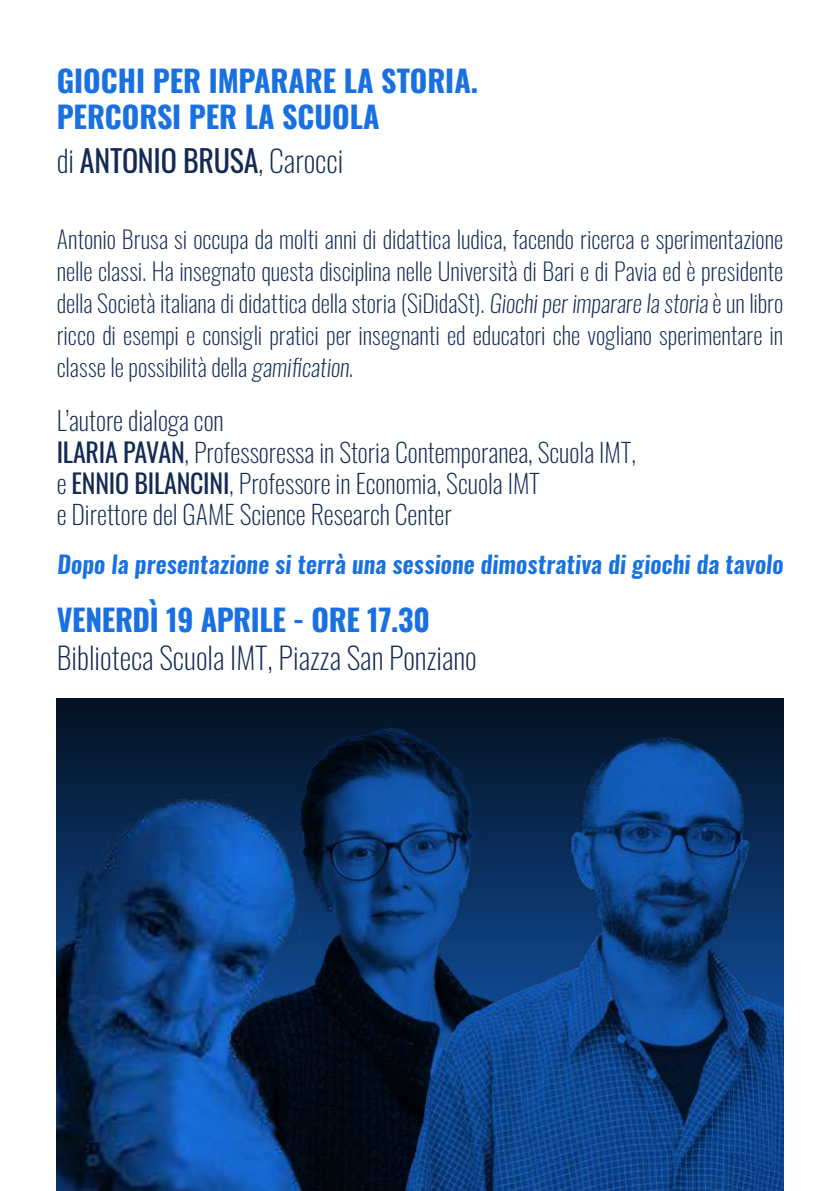
<style>
.page{position:relative;width:840px;height:1191px;background:#fff}
.page>*{position:absolute;margin:0;border:0;box-sizing:border-box;transform-origin:0 0}
.t1{font:700 30px/36px "Oswald";letter-spacing:-.01em;color:#1971e1}
.t2{font:200 30px "Oswald";color:#122a54}
.t3{font:30px "Oswald";letter-spacing:-.01em;color:#122a54}
.t4{font:200 26px/31.2px "Oswald";color:#122a54}
.t5{font:200 24px/32px "Oswald";color:#122a54;text-align:justify}
.t6{font:600 24px "Oswald";color:#1971e1}
.s1{font-weight:200}
.s2{font-weight:400}
</style>
<div class="page">
<svg style="left:57px;top:698px;width:263px;height:79px;background:#05172e"></svg>
<img style="left:203px;top:705px;width:117px;height:72px">
<img style="left:57px;top:777px;width:263px;height:414px">
<img style="left:320px;top:698px;width:462px;height:493px">
<p class="t1" style="left:57px;top:59px;width:422px">GIOCHI PER IMPARARE LA STORIA.<br>PERCORSI PER LA SCUOLA</p>
<p class="t3" style="left:57px;top:134px;width:288px"><span class="s1">di</span> ANTONIO BRUSA<span class="s1">, Carocci</span></p>
<p class="t5" style="left:57px;top:221px;width:727px">Antonio Brusa si occupa da molti anni di didattica ludica, facendo ricerca e sperimentazione nelle classi. Ha insegnato questa disciplina nelle Università di Bari e di Pavia ed è presidente della Società italiana di didattica della storia (SiDidaSt). Giochiperimparare la storia è un libro ricco di esempi e consigli pratici per insegnanti ed educatori che vogliano sperimentare in classe le possibilità della gamification.</p>
<p class="t4" style="left:57px;top:402px;width:580px">L’autore dialoga con<br><span class="s2">ILARIA PAVAN</span>, Professoressa in Storia Contemporanea, Scuola IMT, e <span class="s2">ENNIO BILANCINI</span>, Professore in Economia, Scuola IMT<br>e Direttore del GAME Science Research Center</p>
<p class="t6" style="left:57px;top:543px;width:731px">Dopo la presentazione si terrà una sessione dimostrativa di giochi da tavolo</p>
<p class="t1" style="left:57px;top:599px;width:374px">VENERDÌ 19 APRILE - ORE 17.30</p>
<p class="t2" style="left:57px;top:631px;width:421px">Biblioteca Scuola IMT, Piazza San Ponziano</p>
</div>
